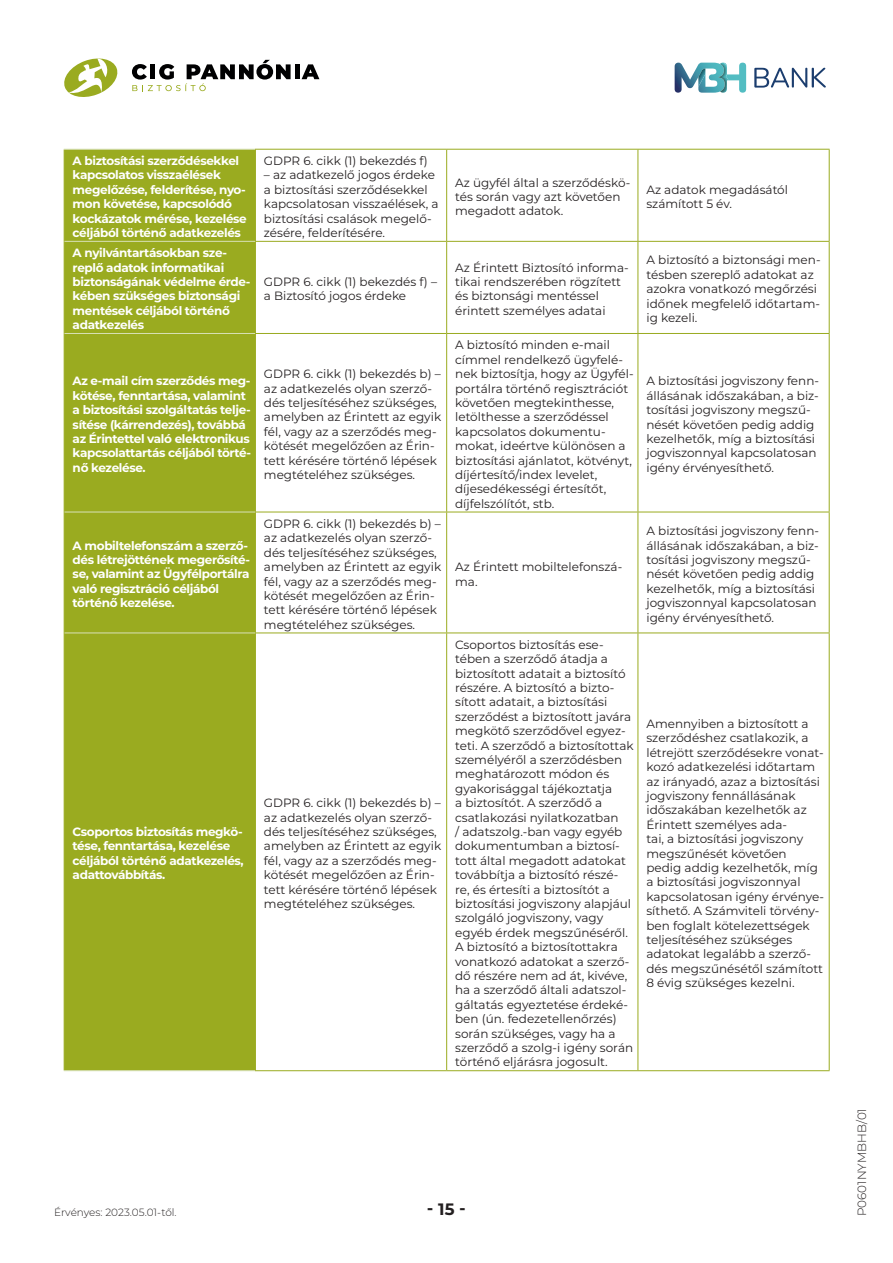
<style>
.page{position:relative;width:893px;height:1263px;background:#fff}
.page>*{position:absolute;margin:0;border:0;box-sizing:border-box;transform-origin:0 0}
.t1{font:700 16.5px "Montserrat";color:#231f20}
.t2{font:12px/14.4px "Montserrat";color:#231f20}
.t3{font:700 12px/14.4px "Montserrat";letter-spacing:-.03em;color:#fff}
.t4{font:300 12px "Montserrat";color:#231f20}
.t5{font:300 10.5px "Montserrat";color:#231f20}
</style>
<div class="page">
<div style="left:295px;top:64px;width:5px;height:15px;background:#000001"></div>
<svg style="left:302px;top:64px;width:17px;height:15px"></svg>
<svg style="left:64px;top:58px;width:54px;height:39px"></svg>
<svg style="left:132px;top:60px;width:159px;height:31px"></svg>
<svg style="left:675px;top:63px;width:71px;height:30px"></svg>
<img style="left:718px;top:63px;width:10px;height:30px">
<img style="left:698px;top:69px;width:7px;height:18px">
<svg style="left:754px;top:68px;width:72px;height:20px"></svg>
<div style="left:65px;top:150px;width:190px;height:920px;background:#9aab20"></div>
<hr style="left:255px;top:149px;width:192px;height:1px;background:#9aab20">
<hr style="left:255px;top:150px;width:1px;height:91px;background:#9aab20">
<hr style="left:447px;top:149px;width:191px;height:1px;background:#9aab20">
<hr style="left:446px;top:150px;width:1px;height:91px;background:#9aab20">
<hr style="left:638px;top:149px;width:192px;height:1px;background:#9aab20">
<hr style="left:638px;top:150px;width:1px;height:91px;background:#9aab20">
<hr style="left:829px;top:150px;width:1px;height:91px;background:#9aab20">
<hr style="left:255px;top:241px;width:192px;height:1px;background:#9aab20">
<hr style="left:255px;top:242px;width:1px;height:91px;background:#9aab20">
<hr style="left:447px;top:241px;width:191px;height:1px;background:#9aab20">
<hr style="left:446px;top:242px;width:1px;height:91px;background:#9aab20">
<hr style="left:638px;top:241px;width:192px;height:1px;background:#9aab20">
<hr style="left:638px;top:242px;width:1px;height:91px;background:#9aab20">
<hr style="left:829px;top:242px;width:1px;height:91px;background:#9aab20">
<hr style="left:255px;top:333px;width:192px;height:1px;background:#9aab20">
<hr style="left:255px;top:334px;width:1px;height:178px;background:#9aab20">
<hr style="left:447px;top:333px;width:191px;height:1px;background:#9aab20">
<hr style="left:446px;top:334px;width:1px;height:178px;background:#9aab20">
<hr style="left:638px;top:333px;width:192px;height:1px;background:#9aab20">
<hr style="left:638px;top:334px;width:1px;height:178px;background:#9aab20">
<hr style="left:829px;top:334px;width:1px;height:178px;background:#9aab20">
<hr style="left:255px;top:512px;width:192px;height:1px;background:#9aab20">
<hr style="left:255px;top:512px;width:1px;height:120px;background:#9aab20">
<hr style="left:447px;top:512px;width:191px;height:1px;background:#9aab20">
<hr style="left:446px;top:512px;width:1px;height:120px;background:#9aab20">
<hr style="left:638px;top:512px;width:192px;height:1px;background:#9aab20">
<hr style="left:638px;top:512px;width:1px;height:120px;background:#9aab20">
<hr style="left:829px;top:512px;width:1px;height:120px;background:#9aab20">
<hr style="left:255px;top:632px;width:192px;height:1px;background:#9aab20">
<hr style="left:255px;top:633px;width:1px;height:437px;background:#9aab20">
<hr style="left:447px;top:632px;width:191px;height:1px;background:#9aab20">
<hr style="left:446px;top:633px;width:1px;height:437px;background:#9aab20">
<hr style="left:638px;top:632px;width:192px;height:1px;background:#9aab20">
<hr style="left:638px;top:633px;width:1px;height:437px;background:#9aab20">
<hr style="left:829px;top:633px;width:1px;height:437px;background:#9aab20">
<hr style="left:255px;top:1070px;width:192px;height:1px;background:#9aab20">
<hr style="left:447px;top:1070px;width:191px;height:1px;background:#9aab20">
<hr style="left:638px;top:1070px;width:192px;height:1px;background:#9aab20">
<hr style="left:64px;top:150px;width:1px;height:91px;background:#9aab20">
<hr style="left:64px;top:241px;width:1px;height:92px;background:#9aab20">
<hr style="left:64px;top:333px;width:1px;height:179px;background:#9aab20">
<hr style="left:64px;top:512px;width:1px;height:121px;background:#9aab20">
<hr style="left:64px;top:633px;width:1px;height:437px;background:#9aab20">
<hr style="left:64px;top:149px;width:191px;height:1px;background:#d8e1b6">
<hr style="left:65px;top:241px;width:190px;height:1px;background:#d8e1b6">
<hr style="left:65px;top:333px;width:190px;height:1px;background:#d8e1b6">
<hr style="left:65px;top:512px;width:190px;height:1px;background:#d8e1b6">
<hr style="left:65px;top:632px;width:190px;height:1px;background:#d8e1b6">
<hr style="left:64px;top:1070px;width:191px;height:1px;background:#d8e1b6">
<p class="t3" style="left:73px;top:153px;width:176px">A biztosítási szerződésekkel kapcsolatos visszaélések megelőzése, felderítése, nyo&shy;mon követése, kapcsolódó kockázatok mérése, kezelése céljából történő adatkezelés</p>
<p class="t2" style="left:264px;top:153px;width:165px">GDPR 6. cikk (1) bekezdés f)</p>
<p class="t2" style="left:264px;top:168px;width:176px">– az adatkezelő jogos érdeke a biztosítási szerződésekkel kapcsolatosan visszaélések, a biztosítási csalások megelő&shy;zésére, felderítésére.</p>
<p class="t2" style="left:455px;top:175px;width:177px">Az ügyfél által a szerződéskö&shy;tés során vagy azt követően megadott adatok.</p>
<p class="t2" style="left:646px;top:182px;width:143px">Az adatok megadásától számított 5 év.</p>
<p class="t3" style="left:73px;top:245px;width:179px">A nyilvántartásokban sze&shy;replő adatok informatikai biztonságának védelme érde&shy;kében szükséges biztonsági mentések céljából történő adatkezelés</p>
<p class="t2" style="left:264px;top:274px;width:175px">GDPR 6. cikk (1) bekezdés f) – a Biztosító jogos érdeke</p>
<p class="t3" style="left:73px;top:373px;width:180px">Az e-mail cím szerződés meg&shy;kötése, fenntartása, valamint a biztosítási szolgáltatás telje&shy;sítése (kárrendezés), továbbá az Érintettel való elektronikus kapcsolattartás céljából törté&shy;nő kezelése.</p>
<p class="t2" style="left:264px;top:366px;width:179px">GDPR 6. cikk (1) bekezdés b) – az adatkezelés olyan szerző&shy;dés teljesítéséhez szükséges, amelyben az Érintett az egyik fél, vagy az a szerződés meg&shy;kötését megelőzően az Érin&shy;tett kérésére történő lépések megtételéhez szükséges.</p>
<p class="t3" style="left:73px;top:537px;width:179px">A mobiltelefonszám a szerző&shy;dés létrejöttének megerősíté&shy;se, valamint az Ügyfélportálra való regisztráció céljából történő kezelése.</p>
<p class="t2" style="left:264px;top:516px;width:179px">GDPR 6. cikk (1) bekezdés b) – az adatkezelés olyan szerző&shy;dés teljesítéséhez szükséges, amelyben az Érintett az egyik fél, vagy az a szerződés meg&shy;kötését megelőzően az Érin&shy;tett kérésére történő lépések megtételéhez szükséges.</p>
<p class="t3" style="left:73px;top:824px;width:173px">Csoportos biztosítás megkö&shy;tése, fenntartása, kezelése céljából történő adatkezelés, adattovábbítás.</p>
<p class="t2" style="left:264px;top:795px;width:179px">GDPR 6. cikk (1) bekezdés b) – az adatkezelés olyan szerző&shy;dés teljesítéséhez szükséges, amelyben az Érintett az egyik fél, vagy az a szerződés meg&shy;kötését megelőzően az Érin&shy;tett kérésére történő lépések megtételéhez szükséges.</p>
<p class="t2" style="left:455px;top:260px;width:175px">Az Érintett Biztosító informa&shy;tikai rendszerében rögzített és biztonsági mentéssel érintett személyes adatai</p>
<p class="t2" style="left:646px;top:253px;width:176px">A biztosító a biztonsági men&shy;tésben szereplő adatokat az azokra vonatkozó megőrzési időnek megfelelő időtartam&shy;ig kezeli.</p>
<p class="t2" style="left:455px;top:337px;width:180px">A biztosító minden e-mail címmel rendelkező ügyfelé&shy;nek biztosítja, hogy az Ügyfél&shy;portálra történő regisztrációt követően megtekinthesse, letölthesse a szerződéssel kapcsolatos dokumentu&shy;mokat, ideértve különösen a biztosítási ajánlatot, kötvényt, díjértesítő/index levelet, díjesedékességi értesítőt, díjfelszólítót, stb.</p>
<p class="t2" style="left:455px;top:559px;width:169px">Az Érintett mobiltelefonszá&shy;ma.</p>
<p class="t2" style="left:455px;top:637px;width:180px">Csoportos biztosítás ese&shy;tében a szerződő átadja a biztosított adatait a biztosító részére. A biztosító a bizto&shy;sított adatait, a biztosítási szerződést a biztosított javára megkötő szerződővel egyez&shy;teti. A szerződő a biztosítottak személyéről a szerződésben meghatározott módon és gyakorisággal tájékoztatja<br>a biztosítót. A szerződő a csatlakozási nyilatkozatban<br>/ adatszolg.-ban vagy egyéb dokumentumban a biztosí&shy;tott által megadott adatokat továbbítja a biztosító részé&shy;re, és értesíti a biztosítót a biztosítási jogviszony alapjául szolgáló jogviszony, vagy egyéb érdek megszűnéséről.<br>A biztosító a biztosítottakra vonatkozó adatokat a szerző&shy;dő részére nem ad át, kivéve, ha a szerződő általi adatszol&shy;gáltatás egyeztetése érdeké&shy;ben (ún. fedezetellenőrzés) során szükséges, vagy ha a szerződő a szolg-i igény során történő eljárásra jogosult.</p>
<p class="t2" style="left:646px;top:373px;width:174px">A biztosítási jogviszony fenn&shy;állásának időszakában, a biz&shy;tosítási jogviszony megszű&shy;nését követően pedig addig kezelhetők, míg a biztosítási jogviszonnyal kapcsolatosan igény érvényesíthető.</p>
<p class="t2" style="left:646px;top:523px;width:174px">A biztosítási jogviszony fenn&shy;állásának időszakában, a biz&shy;tosítási jogviszony megszű&shy;nését követően pedig addig kezelhetők, míg a biztosítási jogviszonnyal kapcsolatosan igény érvényesíthető.</p>
<p class="t2" style="left:646px;top:716px;width:179px">Amennyiben a biztosított a szerződéshez csatlakozik, a létrejött szerződésekre vonat&shy;kozó adatkezelési időtartam az irányadó, azaz a biztosítási jogviszony fennállásának időszakában kezelhetők az<br>Érintett személyes ada-<br>tai, a biztosítási jogviszony megszűnését követően pedig addig kezelhetők, míg a biztosítási jogviszonnyal kapcsolatosan igény érvénye&shy;síthető. A Számviteli törvény&shy;ben foglalt kötelezettségek teljesítéséhez szükséges adatokat legalább a szerző&shy;dés megszűnésétől számított<br>8 évig szükséges kezelni.</p>
<p class="t5" style="left:54px;top:1205px;width:124px">Érvényes: 2023.05.01-től.</p>
<h1 class="t1" style="left:427px;top:1197px;width:41px">- 15 -</h1>
<p class="t4" style="left:854px;top:1216px;width:109px;rotate:-90deg">P0601NYMBHB/01</p>
</div>
